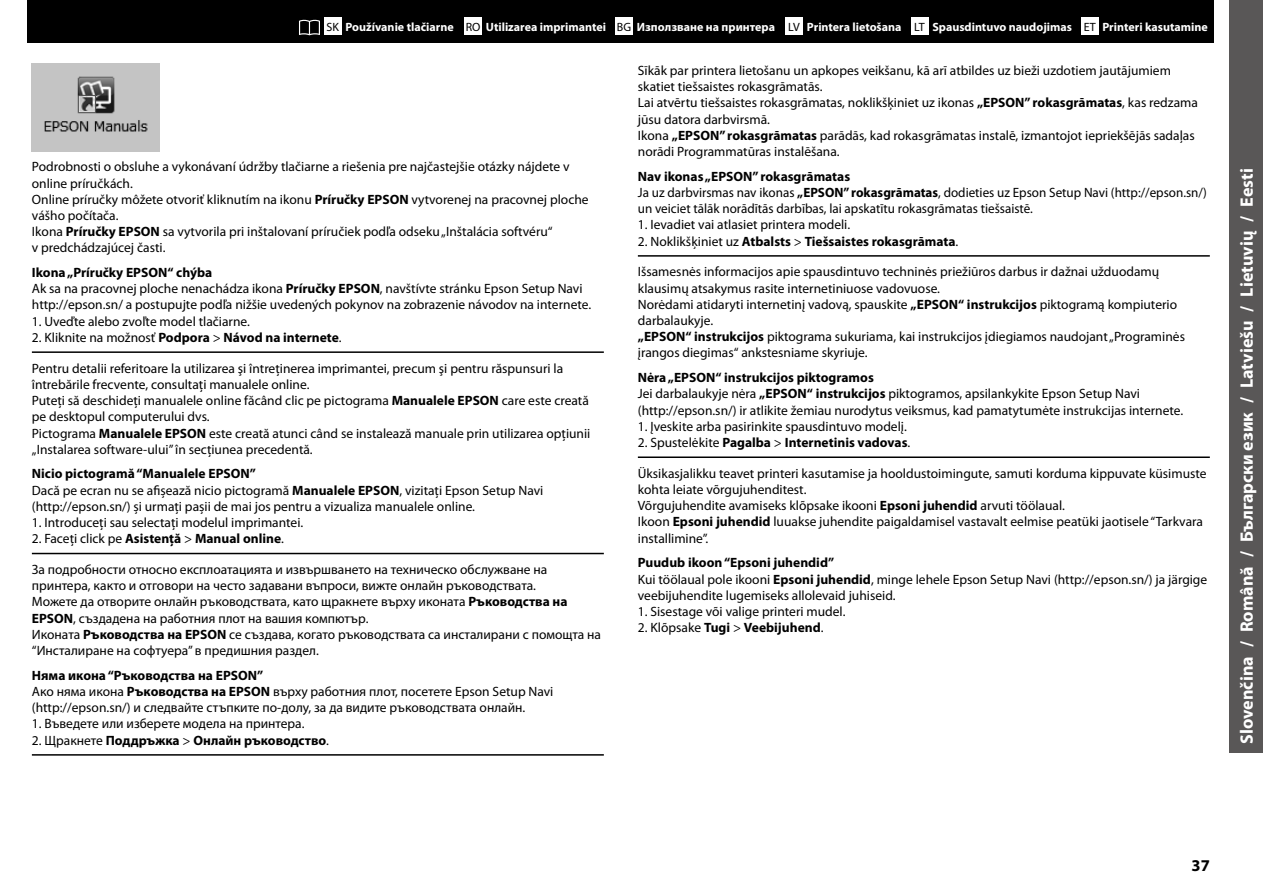
<style>
.page{position:relative;width:1263px;height:893px;background:#fff}
.page>*{position:absolute;margin:0;border:0;box-sizing:border-box;transform-origin:0 0}
.t1{font:700 18px "Myriad Pro";color:#fff}
.t2{font:700 16.5px "Myriad Pro";color:#000}
.t3{font:13.5px/16.2px "Myriad Pro";color:#000}
.t4{font:700 13.5px "Myriad Pro";color:#000}
.t5{font:700 12px "Myriad Pro";color:#fff}
.s1{font-weight:400;color:#000}
.s2{font-weight:700}
.s3{font-weight:400}
</style>
<div class="page">
<div style="left:1229px;top:0;width:34px;height:753px;background:#595757"></div>
<div style="left:28px;top:0;width:1186px;height:43px;background:#000"></div>
<img style="left:32px;top:64px;width:127px;height:88px">
<svg style="left:299px;top:20px;width:21px;height:15px"></svg>
<div style="left:324px;top:17px;width:17px;height:17px;background:#fff"></div>
<div style="left:911px;top:17px;width:17px;height:17px;background:#fff"></div>
<div style="left:1081px;top:17px;width:17px;height:17px;background:#fff"></div>
<div style="left:465px;top:17px;width:17px;height:17px;background:#fff"></div>
<div style="left:615px;top:17px;width:17px;height:17px;background:#fff"></div>
<div style="left:786px;top:17px;width:17px;height:17px;background:#fff"></div>
<hr style="left:32px;top:351px;width:572px;height:2px;background:#000">
<hr style="left:32px;top:553px;width:572px;height:1px;background:#000">
<hr style="left:32px;top:754px;width:572px;height:2px;background:#000">
<hr style="left:638px;top:255px;width:572px;height:2px;background:#000">
<hr style="left:638px;top:456px;width:572px;height:2px;background:#000">
<p class="t5" style="left:327px;top:19px;width:883px"><span class="s1">SK</span> Používanie tlačiarne <span class="s1">RO</span> Utilizarea imprimantei <span class="s1">BG</span> Използване на принтера <span class="s1">LV</span> Printera lietošana <span class="s1">LT</span> Spausdintuvo naudojimas <span class="s1">ET</span> Printeri kasutamine</p>
<p class="t3" style="left:32px;top:159px;width:558px">Podrobnosti o obsluhe a vykonávaní údržby tlačiarne a riešenia pre najčastejšie otázky nájdete v online príručkách.<br>Online príručky môžete otvoriť kliknutím na ikonu <span class="s2">Príručky EPSON</span> vytvorenej na pracovnej ploche vášho počítača.<br>Ikona <span class="s2">Príručky EPSON</span> sa vytvorila pri inštalovaní príručiek podľa odseku „Inštalácia softvéru“<br>v predchádzajúcej časti.</p>
<p class="t3" style="left:32px;top:264px;width:561px"><span class="s2">Ikona „Príručky EPSON“ chýba<br></span>Ak sa na pracovnej ploche nenachádza ikona <span class="s2">Príručky EPSON</span>, navštívte stránku Epson Setup Navi http://epson.sn/ a postupujte podľa nižšie uvedených pokynov na zobrazenie návodov na internete.</p>
<p class="t3" style="left:32px;top:313px;width:220px">1. Uveďte alebo zvoľte model tlačiarne.</p>
<p class="t4" style="left:32px;top:328px;width:311px"><span class="s3">2. Kliknite na možnosť</span> Podpora <span class="s3">&gt;</span> Návod na internete<span class="s3">.</span></p>
<p class="t3" style="left:32px;top:360px;width:560px">Pentru detalii referitoare la utilizarea şi întreţinerea imprimantei, precum şi pentru răspunsuri la întrebările frecvente, consultaţi manualele online.<br>Puteţi să deschideţi manualele online făcând clic pe pictograma <span class="s2">Manualele EPSON</span> care este creată pe desktopul computerului dvs.<br>Pictograma <span class="s2">Manualele EPSON</span> este creată atunci când se instalează manuale prin utilizarea opţiunii „Instalarea software-ului” în secţiunea precedentă.</p>
<p class="t3" style="left:32px;top:466px;width:513px"><span class="s2">Nicio pictogramă “Manualele EPSON”<br></span>Dacă pe ecran nu se afișează nicio pictogramă <span class="s2">Manualele EPSON</span>, vizitați Epson Setup Navi (http://epson.sn/) și urmați pașii de mai jos pentru a vizualiza manualele online.</p>
<p class="t3" style="left:32px;top:514px;width:273px">1. Introduceți sau selectați modelul imprimantei.</p>
<p class="t4" style="left:32px;top:530px;width:254px"><span class="s3">2. Faceți click pe</span> Asistenţă <span class="s3">&gt;</span> Manual online<span class="s3">.</span></p>
<p class="t3" style="left:32px;top:561px;width:571px">За подробности относно експлоатацията и извършването на техническо обслужване на принтера, както и отговори на често задавани въпроси, вижте онлайн ръководствата.<br>Можете да отворите онлайн ръководствата, като щракнете върху иконата <span class="s2">Ръководства на EPSON</span>, създадена на работния плот на вашия компютър.<br>Иконата <span class="s2">Ръководства на EPSON</span> се създава, когато ръководствата са инсталирани с помощта на “Инсталиране на софтуера” в предишния раздел.</p>
<p class="t3" style="left:32px;top:667px;width:523px"><span class="s2">Няма икона “Ръководства на EPSON”<br></span>Ако няма икона <span class="s2">Ръководства на EPSON</span> върху работния плот, посетете Epson Setup Navi (http://epson.sn/) и следвайте стъпките по-долу, за да видите ръководствата онлайн.</p>
<p class="t3" style="left:32px;top:715px;width:274px">1. Въведете или изберете модела на принтера.</p>
<p class="t4" style="left:32px;top:731px;width:299px"><span class="s3">2. Щракнете</span> Поддръжка <span class="s3">&gt;</span> Онлайн ръководство<span class="s3">.</span></p>
<p class="t3" style="left:638px;top:62px;width:562px">Sīkāk par printera lietošanu un apkopes veikšanu, kā arī atbildes uz bieži uzdotiem jautājumiem skatiet tiešsaistes rokasgrāmatās.<br>Lai atvērtu tiešsaistes rokasgrāmatas, noklikšķiniet uz ikonas <span class="s2">„EPSON” rokasgrāmatas</span>, kas redzama jūsu datora darbvirsmā.<br>Ikona <span class="s2">„EPSON” rokasgrāmatas</span> parādās, kad rokasgrāmatas instalē, izmantojot iepriekšējās sadaļas norādi Programmatūras instalēšana.</p>
<p class="t3" style="left:638px;top:168px;width:570px"><span class="s2">Nav ikonas „EPSON” rokasgrāmatas<br></span>Ja uz darbvirsmas nav ikonas <span class="s2">„EPSON” rokasgrāmatas</span>, dodieties uz Epson Setup Navi (http://epson.sn/) un veiciet tālāk norādītās darbības, lai apskatītu rokasgrāmatas tiešsaistē.</p>
<p class="t3" style="left:638px;top:217px;width:214px">1. Ievadiet vai atlasiet printera modeli.</p>
<p class="t4" style="left:638px;top:232px;width:322px"><span class="s3">2. Noklikšķiniet uz</span> Atbalsts <span class="s3">&gt;</span> Tiešsaistes rokasgrāmata<span class="s3">.</span></p>
<p class="t3" style="left:638px;top:264px;width:549px">Išsamesnės informacijos apie spausdintuvo techninės priežiūros darbus ir dažnai užduodamų klausimų atsakymus rasite internetiniuose vadovuose.<br>Norėdami atidaryti internetinį vadovą, spauskite <span class="s2">„EPSON“ instrukcijos</span> piktogramą kompiuterio darbalaukyje.<br><span class="s2">„EPSON“ instrukcijos</span> piktograma sukuriama, kai instrukcijos įdiegiamos naudojant „Programinės įrangos diegimas“ ankstesniame skyriuje.</p>
<p class="t3" style="left:638px;top:369px;width:547px"><span class="s2">Nėra „EPSON“ instrukcijos piktogramos<br></span>Jei darbalaukyje nėra <span class="s2">„EPSON“ instrukcijos</span> piktogramos, apsilankykite Epson Setup Navi (http://epson.sn/) ir atlikite žemiau nurodytus veiksmus, kad pamatytumėte instrukcijas internete.</p>
<p class="t3" style="left:638px;top:418px;width:270px">1. Įveskite arba pasirinkite spausdintuvo modelį.</p>
<p class="t4" style="left:638px;top:434px;width:274px"><span class="s3">2. Spustelėkite</span> Pagalba <span class="s3">&gt;</span> Internetinis vadovas<span class="s3">.</span></p>
<p class="t3" style="left:638px;top:465px;width:570px">Üksikasjalikku teavet printeri kasutamise ja hooldustoimingute, samuti korduma kippuvate küsimuste kohta leiate võrgujuhenditest.<br>Võrgujuhendite avamiseks klõpsake ikooni <span class="s2">Epsoni juhendid</span> arvuti töölaual.<br>Ikoon <span class="s2">Epsoni juhendid</span> luuakse juhendite paigaldamisel vastavalt eelmise peatüki jaotisele “Tarkvara installimine”.</p>
<p class="t3" style="left:638px;top:554px;width:571px"><span class="s2">Puudub ikoon “Epsoni juhendid”<br></span>Kui töölaual pole ikooni <span class="s2">Epsoni juhendid</span>, minge lehele Epson Setup Navi (http://epson.sn/) ja järgige veebijuhendite lugemiseks allolevaid juhiseid.</p>
<p class="t3" style="left:638px;top:603px;width:209px">1. Sisestage või valige printeri mudel.</p>
<p class="t4" style="left:638px;top:619px;width:187px"><span class="s3">2. Klõpsake</span> Tugi <span class="s3">&gt;</span> Veebijuhend<span class="s3">.</span></p>
<h1 class="t1" style="left:1235px;top:744px;width:577px;rotate:-90deg">Slovenčina / Română / Български език / Latviešu / Lietuvių / Eesti</h1>
<p class="t2" style="left:1191px;top:854px;width:20px">37</p>
</div>
